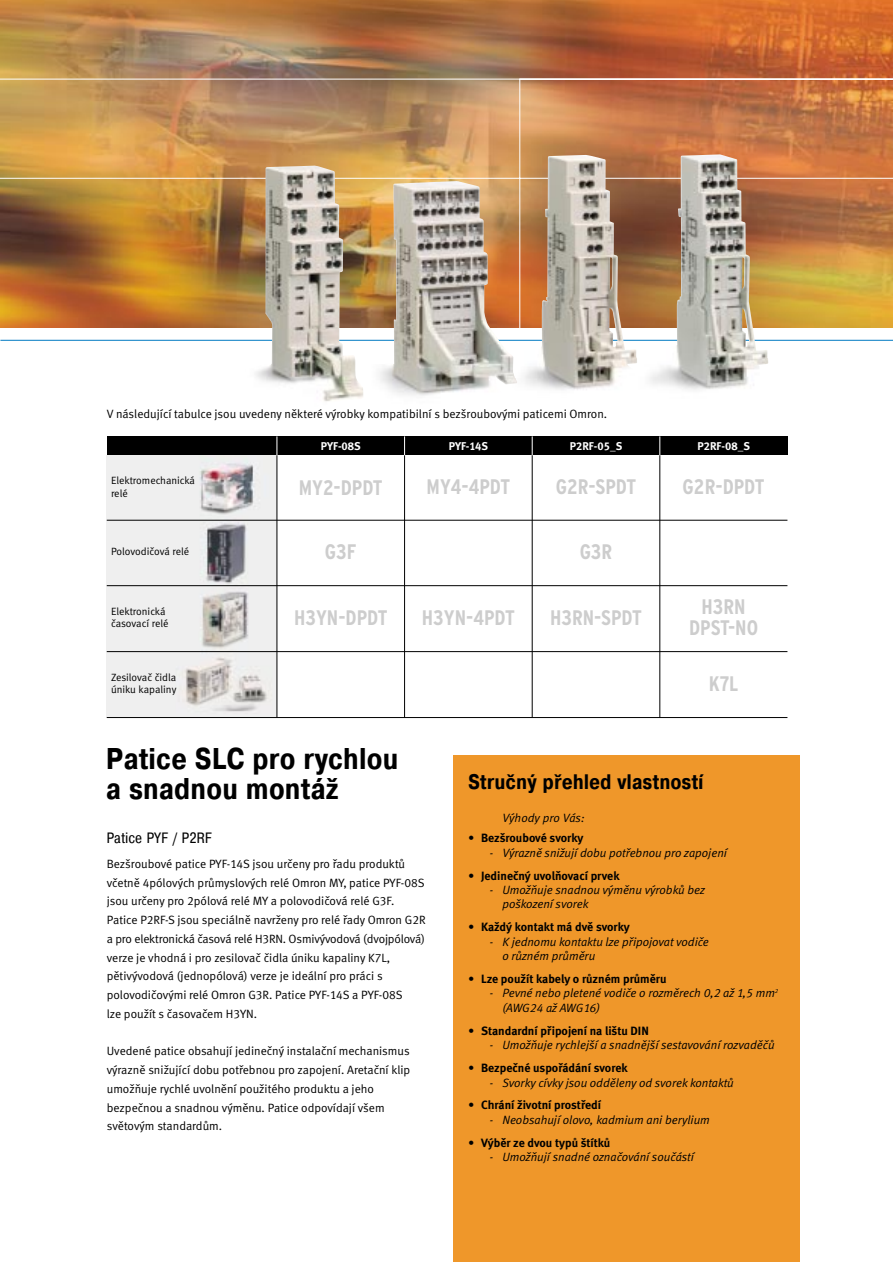
<style>
.page{position:relative;width:893px;height:1262px;background:#fff}
.page>*{position:absolute;margin:0;border:0;box-sizing:border-box;transform-origin:0 0}
.t1{font:700 30px/30px "Pragmatica Cond E";letter-spacing:.025em;color:#000}
.t2{font:700 condensed 21px/21px "Interstate";color:#cdcdcd;text-align:center}
.t3{font:700 21px "Pragmatica Cond E";letter-spacing:.025em;color:#000}
.t4{font:15px "Pragmatica Cond E";letter-spacing:.045em;color:#000}
.t5{font:12px/18.8px "Meta Normal CELF";color:#000}
.t6{font:italic 12px/14.4px "Meta Normal CELF";color:#000}
.t7{font:12px "Meta Bold CELF";color:#000}
.t8{font:11.25px "Meta Bold LF";color:#fff}
.t9{font:10.5px/12.6px "Meta Normal CELF";color:#000}
</style>
<div class="page">
<img style="left:1px;top:0;width:891px;height:78px">
<img style="left:1px;top:78px;width:891px;height:250px">
<hr style="left:1px;top:340px;width:891px;height:1px;background:#007ac2">
<div style="left:453px;top:755px;width:347px;height:507px;background:#ef972a"></div>
<img style="left:506px;top:154px;width:262px;height:236px">
<img style="left:245px;top:166px;width:118px;height:236px">
<img style="left:371px;top:181px;width:146px;height:215px">
<img style="left:107px;top:455px;width:170px;height:262px">
<div style="left:107px;top:436px;width:680px;height:19px;background:#000"></div>
<hr style="left:107px;top:520px;width:680px;height:1px;background:#000">
<hr style="left:107px;top:585px;width:680px;height:1px;background:#000">
<hr style="left:107px;top:651px;width:680px;height:1px;background:#000">
<hr style="left:107px;top:717px;width:680px;height:1px;background:#000">
<hr style="left:404px;top:455px;width:1px;height:262px;background:#000">
<hr style="left:277px;top:455px;width:1px;height:262px;background:#000">
<hr style="left:532px;top:455px;width:1px;height:262px;background:#000">
<hr style="left:659px;top:455px;width:1px;height:262px;background:#000">
<svg style="left:659px;top:436px;width:1px;height:19px"></svg>
<svg style="left:532px;top:436px;width:1px;height:19px"></svg>
<svg style="left:404px;top:436px;width:1px;height:19px"></svg>
<svg style="left:277px;top:436px;width:1px;height:19px"></svg>
<p class="t5" style="left:107px;top:405px;width:502px">V následující tabulce jsou uvedeny některé výrobky kompatibilní s bezšroubovými paticemi Omron.</p>
<p class="t8" style="left:321px;top:441px;width:42px">PYF-08S</p>
<p class="t8" style="left:448px;top:441px;width:41px">PYF-14S</p>
<p class="t8" style="left:569px;top:441px;width:54px">P2RF-05_S</p>
<p class="t8" style="left:697px;top:441px;width:54px">P2RF-08_S</p>
<p class="t9" style="left:111px;top:475px;width:85px">Elektromechanická relé</p>
<h2 class="t2" style="left:299px;top:478px;width:85px">MY2-DPDT</h2>
<h2 class="t2" style="left:426px;top:478px;width:85px">MY4-4PDT</h2>
<h2 class="t2" style="left:555px;top:478px;width:82px">G2R-SPDT</h2>
<h2 class="t2" style="left:682px;top:478px;width:84px">G2R-DPDT</h2>
<p class="t9" style="left:111px;top:546px;width:80px">Polovodičová relé</p>
<h2 class="t2" style="left:325px;top:543px;width:33px">G3F</h2>
<h2 class="t2" style="left:579px;top:543px;width:34px">G3R</h2>
<p class="t9" style="left:111px;top:605px;width:59px">Elektronická časovací relé</p>
<h2 class="t2" style="left:294px;top:609px;width:95px">H3YN-DPDT</h2>
<h2 class="t2" style="left:422px;top:609px;width:95px">H3YN-4PDT</h2>
<h2 class="t2" style="left:550px;top:609px;width:93px">H3RN-SPDT</h2>
<h2 class="t2" style="left:689px;top:598px;width:70px">H3RN<br>DPST-NO</h2>
<p class="t9" style="left:111px;top:671px;width:67px">Zesilovač čidla úniku kapaliny</p>
<h2 class="t2" style="left:708px;top:674px;width:31px">K7L</h2>
<h1 class="t1" style="left:106px;top:746px;width:293px">Patice SLC pro rychlou a snadnou montáž</h1>
<p class="t4" style="left:107px;top:832px;width:106px">Patice PYF / P2RF</p>
<p class="t5" style="left:107px;top:855px;width:320px">Bezšroubové patice PYF-14S jsou určeny pro řadu produktů včetně 4pólových průmyslových relé Omron MY, patice PYF-08S jsou určeny pro 2pólová relé MY a polovodičová relé G3F.<br>Patice P2RF-S jsou speciálně navrženy pro relé řady Omron G2R a pro elektronická časová relé H3RN. Osmivývodová (dvojpólová) verze je vhodná i pro zesilovač čidla úniku kapaliny K7L, pětivývodová (jednopólová) verze je ideální pro práci s polovodičovými relé Omron G3R. Patice PYF-14S a PYF-08S<br>lze použít s časovačem H3YN.</p>
<p class="t5" style="left:107px;top:1042px;width:305px">Uvedené patice obsahují jedinečný instalační mechanismus výrazně snižující dobu potřebnou pro zapojení. Aretační klip umožňuje rychlé uvolnění použitého produktu a jeho bezpečnou a snadnou výměnu. Patice odpovídají všem světovým standardům.</p>
<h2 class="t3" style="left:468px;top:774px;width:236px">Stručný přehled vlastností</h2>
<p class="t6" style="left:502px;top:811px;width:84px">Výhody pro Vás:</p>
<p class="t7" style="left:468px;top:833px;width:116px">• Bezšroubové svorky</p>
<p class="t6" style="left:489px;top:846px;width:239px">- Výrazně snižují dobu potřebnou pro zapojení</p>
<p class="t7" style="left:468px;top:870px;width:153px">• Jedinečný uvolňovací prvek</p>
<p class="t6" style="left:502px;top:883px;width:204px;text-indent:-13px">- Umožňuje snadnou výměnu výrobků bez poškození svorek</p>
<p class="t7" style="left:468px;top:922px;width:163px">• Každý kontakt má dvě svorky</p>
<p class="t6" style="left:502px;top:935px;width:208px;text-indent:-13px">- K jednomu kontaktu lze připojovat vodiče o různém průměru</p>
<p class="t7" style="left:468px;top:974px;width:200px">• Lze použít kabely o různém průměru</p>
<p class="t6" style="left:502px;top:987px;width:277px;text-indent:-13px">- Pevné nebo pletené vodiče o rozměrech 0,2 až 1,5 mm<sup>2 </sup>(AWG24 až AWG16)</p>
<p class="t7" style="left:468px;top:1025px;width:182px">• Standardní připojení na lištu DIN</p>
<p class="t6" style="left:489px;top:1038px;width:286px">- Umožňuje rychlejší a snadnější sestavování rozvaděčů</p>
<p class="t7" style="left:468px;top:1063px;width:161px">• Bezpečné uspořádání svorek</p>
<p class="t6" style="left:489px;top:1076px;width:246px">- Svorky cívky jsou odděleny od svorek kontaktů</p>
<p class="t7" style="left:468px;top:1100px;width:134px">• Chrání životní prostředí</p>
<p class="t6" style="left:489px;top:1113px;width:222px">- Neobsahují olovo, kadmium ani berylium</p>
<p class="t7" style="left:468px;top:1137px;width:143px">• Výběr ze dvou typů štítků</p>
<p class="t6" style="left:489px;top:1150px;width:206px">- Umožňují snadné označování součástí</p>
</div>
